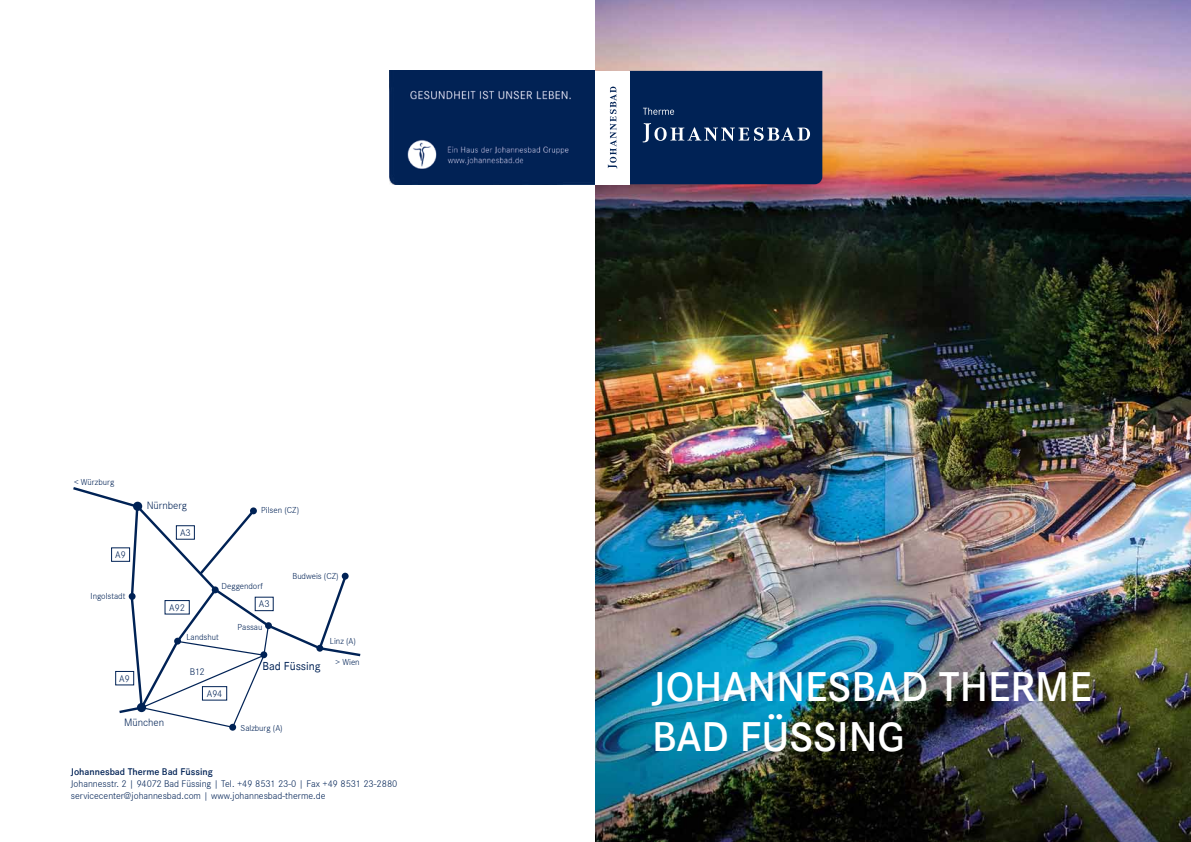
<style>
.page{position:relative;width:1191px;height:842px;background:#fff}
.page>*{position:absolute;margin:0;border:0;box-sizing:border-box;transform-origin:0 0}
.t1{font:600 43px/50px "Corporate S";color:#fff}
.t2{font:12px "Corporate S";color:#025}
.t3{font:300 11px "Corporate S";color:#025}
.t4{font:300 10px/12px "Corporate S";color:#025}
.t5{font:600 10px "Corporate S";color:#025}
.t6{font:300 9px "Corporate S";color:#025}
</style>
<div class="page">
<svg style="left:73px;top:487px;width:288px;height:227px"></svg>
<svg style="left:138px;top:507px;width:210px;height:222px"></svg>
<div style="left:255px;top:597px;width:18px;height:14px;border:1px solid #025"></div>
<div style="left:165px;top:600px;width:24px;height:14px;border:1px solid #025"></div>
<div style="left:202px;top:686px;width:25px;height:14px;border:1px solid #025"></div>
<div style="left:116px;top:671px;width:18px;height:14px;border:1px solid #025"></div>
<div style="left:111px;top:548px;width:19px;height:13px;border:1px solid #025"></div>
<img style="left:390px;top:71px;width:205px;height:113px">
<img style="left:595px;top:0;width:596px;height:842px">
<div style="left:595px;top:71px;width:34px;height:113px;background:#fff"></div>
<svg style="left:608px;top:87px;width:9px;height:82px"></svg>
<div style="left:629px;top:71px;width:193px;height:113px;background:#025"></div>
<p class="t6" style="left:74px;top:477px;width:42px">&lt; Würzburg</p>
<p class="t4" style="left:115px;top:549px;width:12px">A9</p>
<p class="t6" style="left:91px;top:591px;width:36px">Ingolstadt</p>
<p class="t4" style="left:119px;top:672px;width:12px">A9</p>
<p class="t3" style="left:147px;top:499px;width:42px">Nürnberg</p>
<p class="t4" style="left:180px;top:527px;width:12px">A3</p>
<p class="t4" style="left:169px;top:601px;width:17px">A92</p>
<p class="t6" style="left:261px;top:505px;width:39px">Pilsen (CZ)</p>
<p class="t6" style="left:222px;top:580px;width:43px">Deggendorf</p>
<p class="t4" style="left:259px;top:598px;width:12px">A3</p>
<p class="t6" style="left:238px;top:622px;width:26px">Passau</p>
<p class="t6" style="left:292px;top:571px;width:48px">Budweis (CZ)</p>
<p class="t6" style="left:186px;top:632px;width:34px">Landshut</p>
<p class="t4" style="left:190px;top:665px;width:16px">B12</p>
<p class="t4" style="left:207px;top:687px;width:17px">A94</p>
<p class="t2" style="left:262px;top:659px;width:60px">Bad Füssing</p>
<p class="t6" style="left:330px;top:636px;width:28px">Linz (A)</p>
<p class="t6" style="left:335px;top:657px;width:26px">&gt; Wien</p>
<p class="t3" style="left:124px;top:716px;width:42px">München</p>
<p class="t6" style="left:240px;top:723px;width:44px">Salzburg (A)</p>
<p class="t5" style="left:71px;top:766px;width:143px">Johannesbad Therme Bad Füssing</p>
<p class="t4" style="left:71px;top:778px;width:328px">Johannesstr. 2 | 94072 Bad Füssing | Tel. +49 8531 23-0 | Fax +49 8531 23-2880 servicecenter@johannesbad.com | www.johannesbad-therme.de</p>
<h1 class="t1" style="left:652px;top:662px;width:441px">JOHANNESBAD THERME<br>BAD FÜSSING</h1>
</div>
